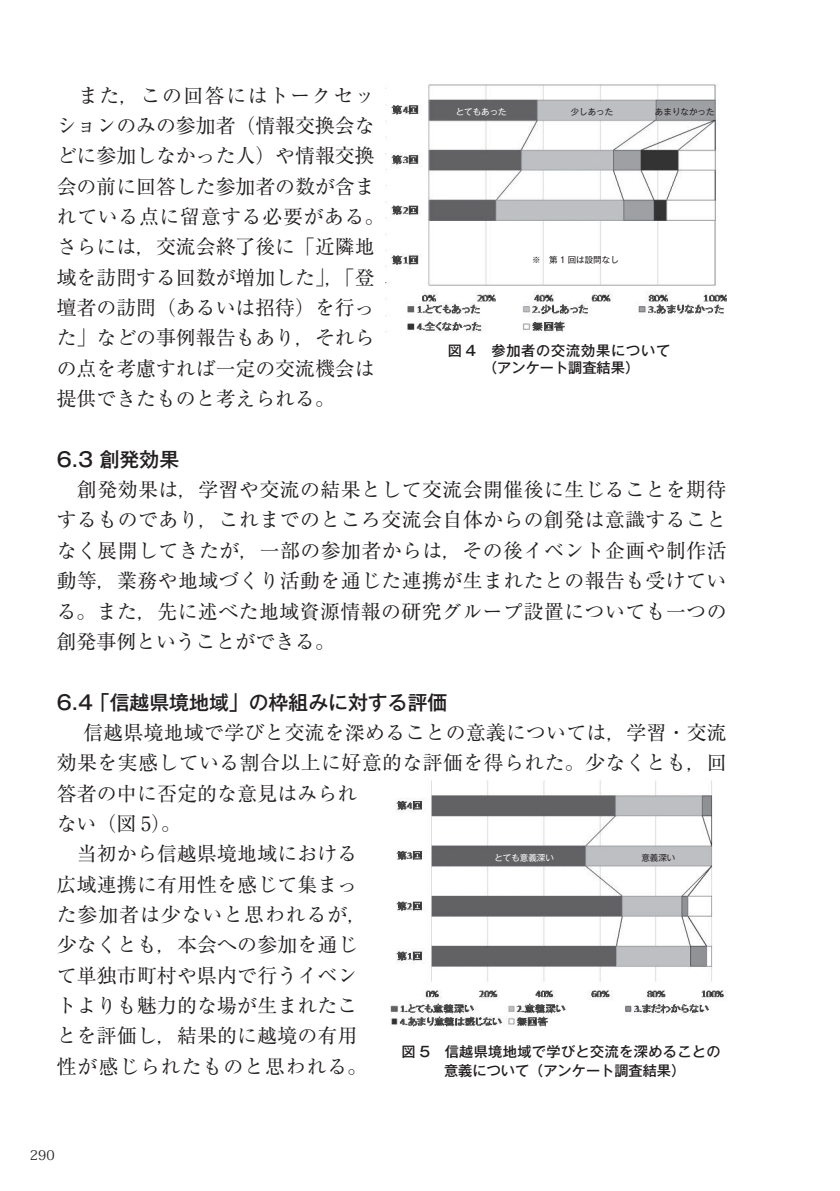
<style>
.page{position:relative;width:840px;height:1191px;background:#fff}
.page>*{position:absolute;margin:0;border:0;box-sizing:border-box;transform-origin:0 0}
.t1{font:19.8px/30.4px "Ryumin Pr 6 N";letter-spacing:.01em;color:#231f20}
.t2{font:500 19.8px "Gothic MB101 Pr 6 N";color:#231f20}
.t3{font:500 14.2px/18.4px "Gothic MB101 Pr 6 N";letter-spacing:.025em;color:#231f20;text-align:center}
.t4{font:500 14.2px/17px "Gothic MB101 Pr 6 N";letter-spacing:.055em;color:#231f20;text-align:center}
.t5{font:13.4px "Koz Min Pro";color:#231f20}
.t6{font:8.6px "Gothic MB101 Pr 6 N";color:#231f20}
.t7{font:8.6px "Gothic MB101 Pr 6 N";color:#fff}
</style>
<div class="page">
<img style="left:386px;top:84px;width:340px;height:249px">
<img style="left:390px;top:780px;width:336px;height:246px">
<p class="t1" style="left:57px;top:79px;width:329px">　また，この回答にはトークセッションのみの参加者（情報交換会などに参加しなかった人）や情報交換会の前に回答した参加者の数が含まれている点に留意する必要がある。さらには，交流会終了後に「近隣地域を訪問する回数が増加した」，「登壇者の訪問（あるいは招待）を行った」などの事例報告もあり，それらの点を考慮すれば一定の交流機会は提供できたものと考えられる。</p>
<p class="t7" style="left:455px;top:105px;width:53px">とてもあった</p>
<p class="t6" style="left:570px;top:105px;width:44px">少しあった</p>
<p class="t6" style="left:654px;top:105px;width:61px">あまりなかった</p>
<p class="t6" style="left:532px;top:253px;width:88px">※　第 1 回は設問なし</p>
<p class="t4" style="left:447px;top:341px;width:224px">図 4　参加者の交流効果について（アンケート調査結果）</p>
<p class="t2" style="left:57px;top:443px;width:124px">6.3 創発効果</p>
<p class="t1" style="left:57px;top:473px;width:671px;text-align:justify">　創発効果は，学習や交流の結果として交流会開催後に生じることを期待するものであり，これまでのところ交流会自体からの創発は意識することなく展開してきたが，一部の参加者からは，その後イベント企画や制作活動等，業務や地域づくり活動を通じた連携が生まれたとの報告も受けている。また，先に述べた地域資源情報の研究グループ設置についても一つの創発事例ということができる。</p>
<p class="t2" style="left:57px;top:685px;width:392px">6.4 「信越県境地域」の枠組みに対する評価</p>
<p class="t1" style="left:57px;top:716px;width:671px;text-indent:7px">　信越県境地域で学びと交流を深めることの意義については，学習・交流効果を実感している割合以上に好意的な評価を得られた。少なくとも，回答者の中に否定的な意見はみられ<br>ない（図 5）。<br>　当初から信越県境地域における<br>広域連携に有用性を感じて集まっ<br>た参加者は少ないと思われるが，<br>少なくとも，本会への参加を通じ<br>て単独市町村や県内で行うイベン<br>トよりも魅力的な場が生まれたこ<br>とを評価し，結果的に越境の有用<br>性が感じられたものと思われる。</p>
<p class="t7" style="left:494px;top:851px;width:61px">とても意義深い</p>
<p class="t6" style="left:641px;top:851px;width:36px">意義深い</p>
<p class="t3" style="left:401px;top:1042px;width:320px">図 5　信越県境地域で学びと交流を深めることの意義について（アンケート調査結果）</p>
<p class="t5" style="left:30px;top:1145px;width:26px">290</p>
</div>
